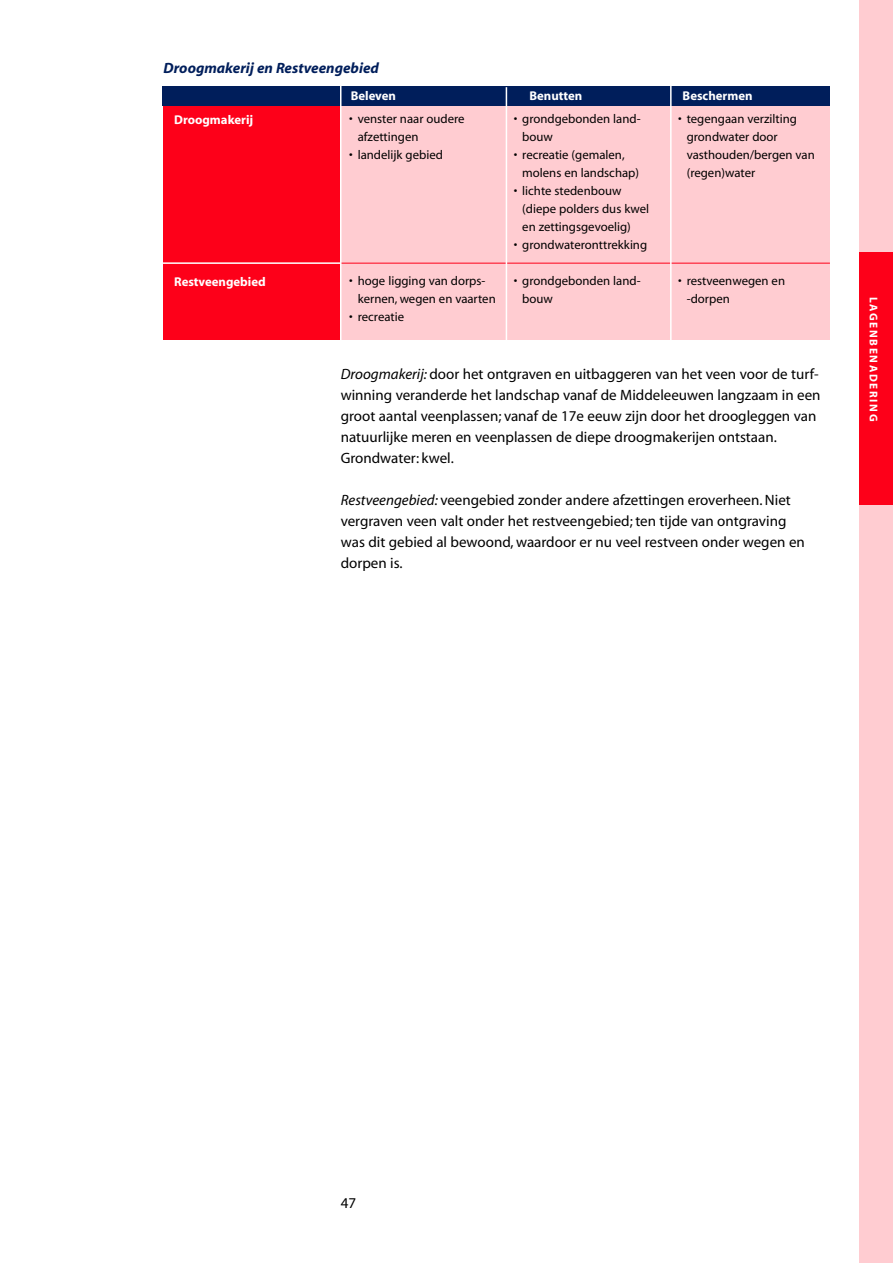
<style>
.page{position:relative;width:893px;height:1263px;background:#fff}
.page>*{position:absolute;margin:0;border:0;box-sizing:border-box;transform-origin:0 0}
.t1{font:15px/21px "Myriad";color:#000}
.t2{font:italic 700 15px "Myriad";color:#001e5b}
.t3{font:12.75px/18px "Myriad";color:#000}
.t4{font:700 12.75px "Myriad";color:#fff}
.t5{font:700 11.25px "Myriad";letter-spacing:.15em;color:#fff}
.s1{font-style:italic}
</style>
<div class="page">
<div style="left:859px;top:0;width:33px;height:1263px;background:#ffccd1"></div>
<div style="left:859px;top:253px;width:33px;height:252px;background:#fd0019"></div>
<div style="left:163px;top:86px;width:667px;height:20px;background:#001e5b"></div>
<div style="left:163px;top:106px;width:178px;height:233px;background:#fd0019"></div>
<div style="left:341px;top:106px;width:489px;height:233px;background:#ffccd1"></div>
<hr style="left:160px;top:262px;width:181px;height:2px;background:#fff">
<hr style="left:341px;top:263px;width:488px;height:1px;background:#fd0019">
<hr style="left:340px;top:86px;width:1px;height:256px;background:#fff">
<hr style="left:505px;top:87px;width:2px;height:256px;background:#fff">
<hr style="left:670px;top:86px;width:1px;height:256px;background:#fff">
<p class="t2" style="left:163px;top:62px;width:217px">Droogmakerij en Restveengebied</p>
<p class="t4" style="left:350px;top:90px;width:47px">Beleven</p>
<p class="t4" style="left:529px;top:90px;width:54px">Benutten</p>
<p class="t4" style="left:682px;top:90px;width:71px">Beschermen</p>
<p class="t4" style="left:174px;top:114px;width:81px">Droogmakerij</p>
<p class="t3" style="left:358px;top:111px;width:108px;text-indent:-9px">• venster naar oudere afzettingen</p>
<p class="t3" style="left:349px;top:147px;width:95px">• landelijk gebied</p>
<p class="t3" style="left:522px;top:111px;width:120px;text-indent:-9px">• grondgebonden land&shy;bouw</p>
<p class="t3" style="left:522px;top:147px;width:118px;text-indent:-9px">• recreatie (gemalen, molens en landschap)</p>
<p class="t3" style="left:522px;top:183px;width:128px;text-indent:-9px">• lichte stedenbouw (diepe polders dus kwel en zettingsgevoelig)</p>
<p class="t3" style="left:513px;top:237px;width:135px">• grondwateronttrekking</p>
<p class="t3" style="left:522px;top:273px;width:120px;text-indent:-9px">• grondgebonden land&shy;bouw</p>
<p class="t3" style="left:686px;top:111px;width:129px;text-indent:-9px">• tegengaan verzilting grondwater door vasthouden/bergen van (regen)water</p>
<p class="t3" style="left:358px;top:273px;width:139px;text-indent:-9px">• hoge ligging van dorps&shy;kernen, wegen en vaarten</p>
<p class="t3" style="left:349px;top:309px;width:56px">• recreatie</p>
<p class="t4" style="left:174px;top:276px;width:93px">Restveengebied</p>
<p class="t3" style="left:686px;top:273px;width:100px;text-indent:-9px">• restveenwegen en -dorpen</p>
<p class="t1" style="left:341px;top:364px;width:481px"><span class="s1">Droogmakerij:</span> door het ontgraven en uitbaggeren van het veen voor de turf&shy;winning veranderde het landschap vanaf de Middeleeuwen langzaam in een groot aantal veenplassen; vanaf de 17e eeuw zijn door het droogleggen van natuurlijke meren en veenplassen de diepe droogmakerijen ontstaan.<br>Grondwater: kwel.</p>
<p class="t1" style="left:341px;top:490px;width:465px"><span class="s1">Restveengebied:</span> veengebied zonder andere afzettingen eroverheen. Niet vergraven veen valt onder het restveengebied; ten tijde van ontgraving was dit gebied al bewoond, waardoor er nu veel restveen onder wegen en dorpen is.</p>
<p class="t5" style="left:877px;top:297px;width:126px;rotate:90deg">LAGENBENADERING</p>
<p class="t1" style="left:341px;top:1194px;width:17px">47</p>
</div>
